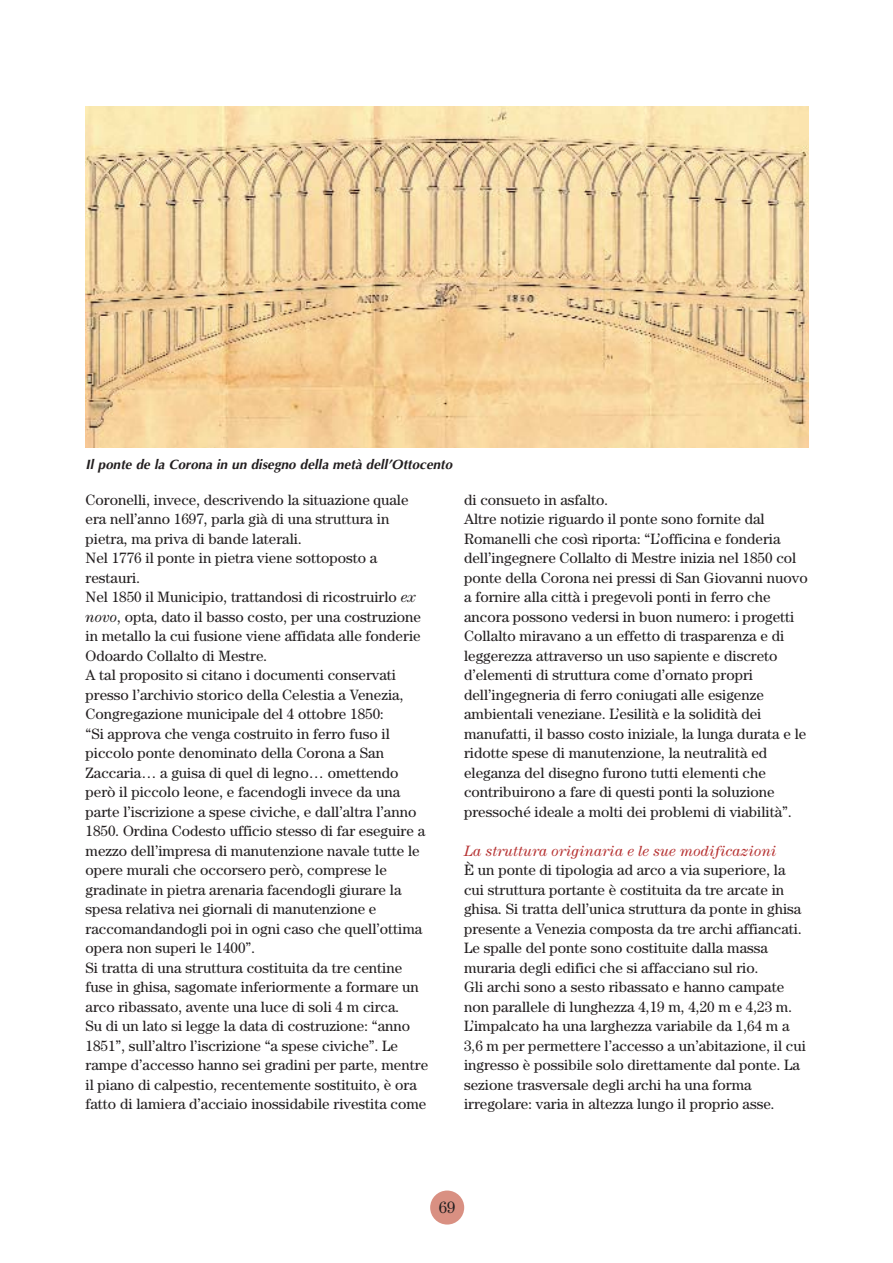
<style>
.page{position:relative;width:893px;height:1263px;background:#fff}
.page>*{position:absolute;margin:0;border:0;box-sizing:border-box;transform-origin:0 0}
.t1{font:16.5px "Century";color:#231f20}
.t2{font:15px/19.5px "Century";color:#231f20}
.t3{font:italic 15px "Century";color:#b73535}
.t4{font:italic 700 13.5px "Optima";color:#231f20}
.s1{font-style:italic}
</style>
<div class="page">
<div style="left:430px;top:1191px;width:34px;height:34px;background:#d99082;border-radius:50%"></div>
<img style="left:85px;top:106px;width:723px;height:342px">
<p class="t4" style="left:85px;top:458px;width:368px">Il ponte de la Corona in un disegno della metà dell’Ottocento</p>
<p class="t2" style="left:85px;top:491px;width:344px">Coronelli, invece, descrivendo la situazione quale era nell’anno 1697, parla già di una struttura in pietra, ma priva di bande laterali.<br>Nel 1776 il ponte in pietra viene sottoposto a restauri.<br>Nel 1850 il Municipio, trattandosi di ricostruirlo <span class="s1">ex novo</span>, opta, dato il basso costo, per una costruzione in metallo la cui fusione viene affidata alle fonderie Odoardo Collalto di Mestre.<br>A tal proposito si citano i documenti conservati presso l’archivio storico della Celestia a Venezia, Congregazione municipale del 4 ottobre 1850:<br>“Si approva che venga costruito in ferro fuso il piccolo ponte denominato della Corona a San Zaccaria… a guisa di quel di legno… omettendo però il piccolo leone, e facendogli invece da una parte l’iscrizione a spese civiche, e dall’altra l’anno 1850. Ordina Codesto ufficio stesso di far eseguire a mezzo dell’impresa di manutenzione navale tutte le opere murali che occorsero però, comprese le gradinate in pietra arenaria facendogli giurare la spesa relativa nei giornali di manutenzione e raccomandandogli poi in ogni caso che quell’ottima opera non superi le 1400”.<br>Si tratta di una struttura costituita da tre centine fuse in ghisa, sagomate inferiormente a formare un arco ribassato, avente una luce di soli 4 m circa.<br>Su di un lato si legge la data di costruzione: “anno 1851”, sull’altro l’iscrizione “a spese civiche”. Le rampe d’accesso hanno sei gradini per parte, mentre il piano di calpestio, recentemente sostituito, è ora fatto di lamiera d’acciaio inossidabile rivestita come</p>
<p class="t2" style="left:464px;top:491px;width:345px">di consueto in asfalto.<br>Altre notizie riguardo il ponte sono fornite dal Romanelli che così riporta: “L’officina e fonderia dell’ingegnere Collalto di Mestre inizia nel 1850 col ponte della Corona nei pressi di San Giovanni nuovo a fornire alla città i pregevoli ponti in ferro che ancora possono vedersi in buon numero: i progetti Collalto miravano a un effetto di trasparenza e di leggerezza attraverso un uso sapiente e discreto d’elementi di struttura come d’ornato propri dell’ingegneria di ferro coniugati alle esigenze ambientali veneziane. L’esilità e la solidità dei manufatti, il basso costo iniziale, la lunga durata e le ridotte spese di manutenzione, la neutralità ed eleganza del disegno furono tutti elementi che contribuirono a fare di questi ponti la soluzione pressoché ideale a molti dei problemi di viabilità”.</p>
<p class="t3" style="left:464px;top:846px;width:314px">La struttura originaria e le sue modificazioni</p>
<p class="t2" style="left:464px;top:862px;width:343px">È un ponte di tipologia ad arco a via superiore, la cui struttura portante è costituita da tre arcate in ghisa. Si tratta dell’unica struttura da ponte in ghisa presente a Venezia composta da tre archi affiancati.<br>Le spalle del ponte sono costituite dalla massa muraria degli edifici che si affacciano sul rio.<br>Gli archi sono a sesto ribassato e hanno campate non parallele di lunghezza 4,19 m, 4,20 m e 4,23 m.<br>L’impalcato ha una larghezza variabile da 1,64 m a 3,6 m per permettere l’accesso a un’abitazione, il cui ingresso è possibile solo direttamente dal ponte. La sezione trasversale degli archi ha una forma irregolare: varia in altezza lungo il proprio asse.</p>
<p class="t1" style="left:439px;top:1201px;width:18px">69</p>
</div>
